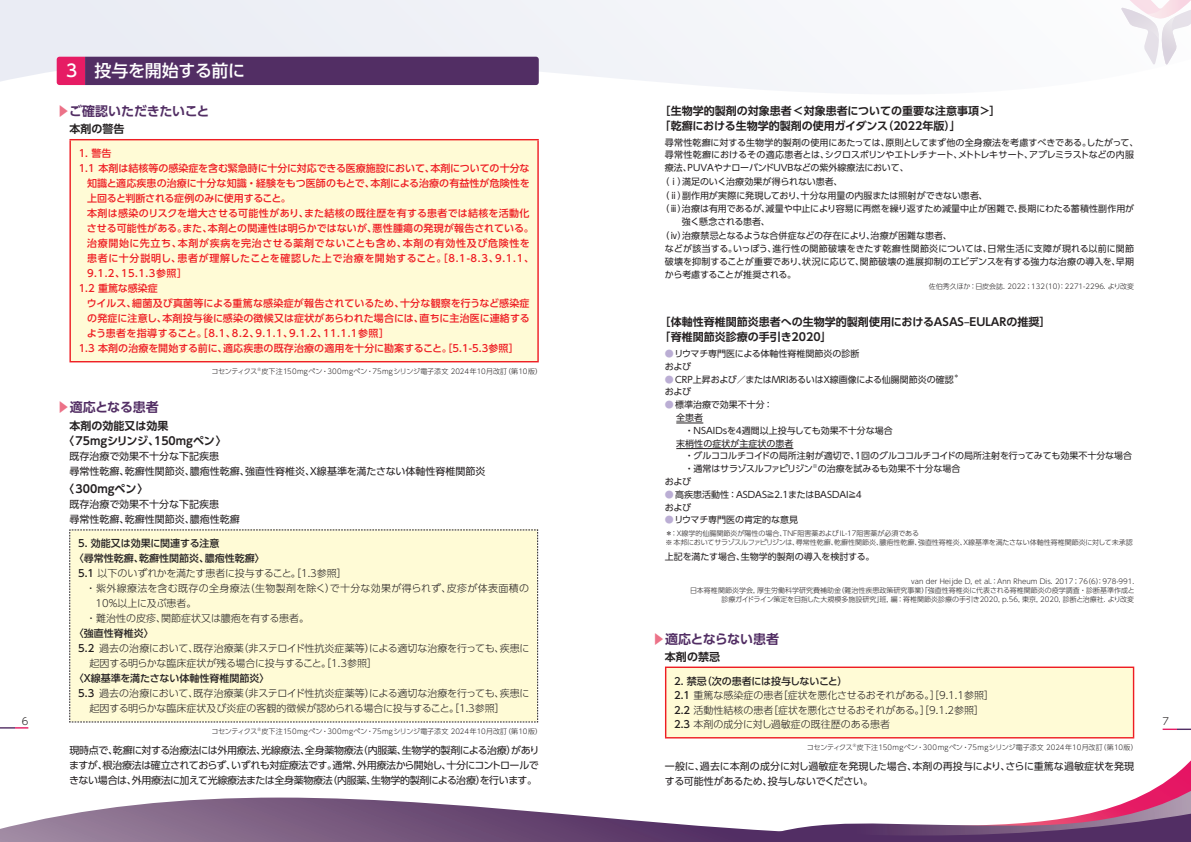
<style>
.page{position:relative;width:1191px;height:842px;background:#fff}
.page>*{position:absolute;margin:0;border:0;box-sizing:border-box;transform-origin:0 0}
.タイトル大{font:500 17px "UD Shin Go Pro";letter-spacing:-.02em;color:#fff}
.見出し1{font:700 13px "UD Shin Go Pro De";letter-spacing:-.015em;color:#522e64}
.見出し1_5{font:700 11px/15px "UD Shin Go Pro De";color:#231f20}
.本文2{font:700 11px "UD Shin Go Pro De";color:#231f20}
.本文2-2{font:500 10px/15px "UD Shin Go Pro";letter-spacing:.015em;color:#ee1d23;text-align:justify}
.本文2-3{font:10px/15px "UD Shin Go Pro";color:#231f20}
.本文2-4{font:300 10px/15px "UD Shin Go Pro";color:#231f20}
.本文2-5{font:500 10px "UD Shin Go Pro";color:#231f20}
.本文2-6{font:300 10px "UD Shin Go Pro";letter-spacing:.035em;color:#231f20}
.本文2-7{font:300 10px "UD Shin Go Pro";letter-spacing:-.02em;color:#231f20}
.本文2-8{font:9px/12.8px "UD Shin Go Pro";letter-spacing:-.005em;color:#231f20}
.引用{font:300 7px/9px "UD Shin Go Pro";color:#231f20;text-align:right}
.引用-2{font:300 7px "UD Shin Go Pro";letter-spacing:.03em;color:#231f20}
.表-注釈{font:300 7px "UD Shin Go Pro";color:#231f20}
.引用-3{font:300 7px "UD Shin Go Pro";letter-spacing:-.05em;color:#231f20}
.本文2-9{font:5.2px "UD Shin Go Pro";color:#231f20}
.引用-4{font:300 4.1px "UD Shin Go Pro";color:#231f20}
.s1{color:#ec7288}
.s2{font-weight:500}
.s3{color:#bbaed4}
</style>
<div class="page">
<svg style="left:0;top:0;width:837px;height:93px"></svg>
<svg style="left:1159px;top:760px;width:32px;height:26px"></svg>
<svg style="left:1138px;top:786px;width:53px;height:11px"></svg>
<svg style="left:0;top:797px;width:1191px;height:45px"></svg>
<svg style="left:1121px;top:0;width:70px;height:65px"></svg>
<svg style="left:1147px;top:0;width:44px;height:18px"></svg>
<svg style="left:1162px;top:729px;width:29px;height:1px"></svg>
<svg style="left:676px;top:423px;width:27px;height:1px"></svg>
<hr style="left:676px;top:448px;width:117px;height:1px;background:#231f20">
<div style="left:665px;top:667px;width:468px;height:71px;background:#fffbd6"></div>
<hr style="left:665px;top:666px;width:469px;height:2px;background:#ee1d23">
<hr style="left:665px;top:668px;width:1px;height:69px;background:#ee1d23">
<hr style="left:1132px;top:668px;width:2px;height:69px;background:#ee1d23">
<hr style="left:665px;top:737px;width:469px;height:1px;background:#ee1d23">
<div style="left:70px;top:140px;width:468px;height:222px;background:#fffbd6"></div>
<hr style="left:69px;top:139px;width:470px;height:1px;background:#ee1d23">
<hr style="left:69px;top:140px;width:2px;height:221px;background:#ee1d23">
<hr style="left:537px;top:140px;width:2px;height:221px;background:#ee1d23">
<hr style="left:69px;top:361px;width:470px;height:1px;background:#ee1d23">
<div style="left:69px;top:530px;width:469px;height:193px;background:#fffbd6"></div>
<div style="left:57px;top:57px;width:482px;height:28px;background:#522e64"></div>
<p class="タイトル大" style="left:66px;top:57px;width:180px">3 投与を開始する前に</p>
<p class="見出し1" style="left:57px;top:101px;width:154px"><span class="s1">▶</span>ご確認いただきたいこと</p>
<p class="見出し1_5" style="left:69px;top:121px;width:57px">本剤の警告</p>
<p class="本文2-2" style="left:79px;top:145px;width:34px">1. 警告</p>
<p class="本文2-2" style="left:87px;top:160px;width:444px;text-indent:-9px">1.1 本剤は結核等の感染症を含む緊急時に十分に対応できる医療施設において、本剤についての十分な知識と適応疾患の治療に十分な知識・経験をもつ医師のもとで、本剤による治療の有益性が危険性を上回ると判断される症例のみに使用すること。</p>
<p class="本文2-2" style="left:87px;top:205px;width:448px;text-align:left">本剤は感染のリスクを増大させる可能性があり、また結核の既往歴を有する患者では結核を活動化させる可能性がある。また、本剤との関連性は明らかではないが、悪性腫瘍の発現が報告されている。治療開始に先立ち、本剤が疾病を完治させる薬剤でないことも含め、本剤の有効性及び危険性を患者に十分説明し、患者が理解したことを確認した上で治療を開始すること。［8.1-8.3、9.1.1、9.1.2、15.1.3参照］</p>
<p class="本文2-2" style="left:79px;top:280px;width:81px">1.2 重篤な感染症</p>
<p class="本文2-2" style="left:87px;top:295px;width:444px">ウイルス、細菌及び真菌等による重篤な感染症が報告されているため、十分な観察を行うなど感染症の発症に注意し、本剤投与後に感染の徴候又は症状があらわれた場合には、直ちに主治医に連絡するよう患者を指導すること。［8.1、8.2、9.1.1、9.1.2、11.1.1参照］</p>
<p class="本文2-2" style="left:79px;top:340px;width:441px">1.3 本剤の治療を開始する前に、適応疾患の既存治療の適用を十分に勘案すること。［5.1-5.3参照］</p>
<p class="引用-3" style="left:211px;top:366px;width:47px">コセンティクス</p>
<p class="引用-4" style="left:257px;top:366px;width:5px">®</p>
<p class="引用-2" style="left:261px;top:366px;width:282px">皮下注150mgペン・300mgペン・75mgシリンジ電子添文 2024年10月改訂（第10版）</p>
<p class="見出し1" style="left:57px;top:397px;width:104px"><span class="s1">▶</span>適応となる患者</p>
<p class="見出し1_5" style="left:69px;top:418px;width:100px">本剤の効能又は効果</p>
<p class="本文2" style="left:63px;top:432px;width:165px">〈75mgシリンジ、150mgペン〉</p>
<p class="本文2-3" style="left:69px;top:448px;width:151px">既存治療で効果不十分な下記疾患</p>
<p class="本文2-3" style="left:69px;top:463px;width:418px">尋常性乾癬、乾癬性関節炎、膿疱性乾癬、強直性脊椎炎、X線基準を満たさない体軸性脊椎関節炎</p>
<p class="本文2" style="left:63px;top:480px;width:87px">〈300mgペン〉</p>
<p class="本文2-3" style="left:69px;top:496px;width:151px">既存治療で効果不十分な下記疾患</p>
<p class="本文2-3" style="left:69px;top:511px;width:172px">尋常性乾癬、乾癬性関節炎、膿疱性乾癬</p>
<p class="本文2-5" style="left:78px;top:535px;width:143px">5. 効能又は効果に関連する注意</p>
<p class="本文2-5" style="left:74px;top:550px;width:192px">〈尋常性乾癬、乾癬性関節炎、膿疱性乾癬〉</p>
<p class="本文2-7" style="left:78px;top:565px;width:270px"><span class="s2">5.1</span> 以下のいずれかを満たす患者に投与すること。［1.3参照］</p>
<p class="本文2-6" style="left:86px;top:580px;width:445px">・紫外線療法を含む既存の全身療法（生物製剤を除く）で十分な効果が得られず、皮疹が体表面積の</p>
<p class="本文2-4" style="left:95px;top:596px;width:103px">10％以上に及ぶ患者。</p>
<p class="本文2-4" style="left:86px;top:611px;width:224px">・難治性の皮疹、関節症状又は膿疱を有する患者。</p>
<p class="本文2-5" style="left:74px;top:625px;width:81px">〈強直性脊椎炎〉</p>
<p class="本文2-4" style="left:90px;top:641px;width:441px;text-indent:-11px"><span class="s2">5.2</span> 過去の治療において、既存治療薬（非ステロイド性抗炎症薬等）による適切な治療を行っても、疾患に起因する明らかな臨床症状が残る場合に投与すること。［1.3参照］</p>
<p class="本文2-5" style="left:74px;top:670px;width:197px">〈X線基準を満たさない体軸性脊椎関節炎〉</p>
<p class="本文2-4" style="left:90px;top:686px;width:441px;text-indent:-11px"><span class="s2">5.3</span> 過去の治療において、既存治療薬（非ステロイド性抗炎症薬等）による適切な治療を行っても、疾患に起因する明らかな臨床症状及び炎症の客観的徴候が認められる場合に投与すること。［1.3参照］</p>
<p class="引用-3" style="left:211px;top:726px;width:47px">コセンティクス</p>
<p class="引用-4" style="left:257px;top:726px;width:5px">®</p>
<p class="引用-2" style="left:261px;top:726px;width:282px">皮下注150mgペン・300mgペン・75mgシリンジ電子添文 2024年10月改訂（第10版）</p>
<p class="本文2-3" style="left:69px;top:743px;width:472px;text-align:justify">現時点で、乾癬に対する治療法には外用療法、光線療法、全身薬物療法（内服薬、生物学的製剤による治療）がありますが、根治療法は確立されておらず、いずれも対症療法です。通常、外用療法から開始し、十分にコントロールできない場合は、外用療法に加えて光線療法または全身薬物療法（内服薬、生物学的製剤による治療）を行います。</p>
<p class="見出し1_5" style="left:659px;top:103px;width:343px">［生物学的製剤の対象患者＜対象患者についての重要な注意事項＞］「乾癬における生物学的製剤の使用ガイダンス（2022年版）」</p>
<p class="本文2-8" style="left:665px;top:136px;width:475px">尋常性乾癬に対する生物学的製剤の使用にあたっては、原則としてまず他の全身療法を考慮すべきである。したがって、尋常性乾癬におけるその適応患者とは、シクロスポリンやエトレチナート、メトトレキサート、アプレミラストなどの内服療法、PUVAやナローバンドUVBなどの紫外線療法において、</p>
<p class="本文2-8" style="left:660px;top:175px;width:183px">（ⅰ）満足のいく治療効果が得られない患者、</p>
<p class="本文2-8" style="left:660px;top:188px;width:329px">（ⅱ）副作用が実際に発現しており、十分な用量の内服または照射ができない患者、</p>
<p class="本文2-8" style="left:682px;top:202px;width:454px;text-indent:-21px">（ⅲ）治療は有用であるが、減量や中止により容易に再燃を繰り返すため減量中止が困難で、長期にわたる蓄積性副作用が強く懸念される患者、</p>
<p class="本文2-8" style="left:660px;top:229px;width:293px">（ⅳ）治療禁忌となるような合併症などの存在により、治療が困難な患者、</p>
<p class="本文2-8" style="left:665px;top:242px;width:471px;text-align:justify">などが該当する。いっぽう、進行性の関節破壊をきたす乾癬性関節炎については、日常生活に支障が現れる以前に関節破壊を抑制することが重要であり、状況に応じて、関節破壊の進展抑制のエビデンスを有する強力な治療の導入を、早期から考慮することが推奨される。</p>
<p class="引用" style="left:928px;top:282px;width:207px">佐伯秀久ほか：日皮会誌. 2022；132（10）：2271-2296. より改変</p>
<p class="見出し1_5" style="left:659px;top:314px;width:393px">［体軸性脊椎関節炎患者への生物学的製剤使用におけるASAS‒EULARの推奨］「脊椎関節炎診療の手引き2020」</p>
<p class="本文2-8" style="left:665px;top:347px;width:196px"><span class="s3">●</span>リウマチ専門医による体軸性脊椎関節炎の診断</p>
<p class="本文2-8" style="left:665px;top:360px;width:28px">および</p>
<p class="本文2-8" style="left:665px;top:372px;width:290px"><span class="s3">●</span>CRP上昇および／またはMRIあるいはX線画像による仙腸関節炎の確認</p>
<p class="本文2-9" style="left:953px;top:372px;width:7px">＊</p>
<p class="本文2-8" style="left:665px;top:385px;width:28px">および</p>
<p class="本文2-8" style="left:665px;top:398px;width:109px"><span class="s3">●</span>標準治療で効果不十分：</p>
<p class="本文2-8" style="left:676px;top:411px;width:28px">全患者</p>
<p class="本文2-8" style="left:685px;top:424px;width:209px">・NSAIDsを4週間以上投与しても効果不十分な場合</p>
<p class="本文2-8" style="left:676px;top:436px;width:119px">末梢性の症状が主症状の患者</p>
<p class="本文2-8" style="left:685px;top:449px;width:449px">・グルココルチコイドの局所注射が適切で、1回のグルココルチコイドの局所注射を行ってみても効果不十分な場合</p>
<p class="本文2-8" style="left:685px;top:462px;width:277px">・通常はサラゾスルファピリジン<sup>※</sup>の治療を試みるも効果不十分な場合</p>
<p class="本文2-8" style="left:665px;top:475px;width:28px">および</p>
<p class="本文2-8" style="left:665px;top:488px;width:198px"><span class="s3">●</span>高疾患活動性：ASDAS≧2.1またはBASDAI≧4</p>
<p class="本文2-8" style="left:665px;top:500px;width:28px">および</p>
<p class="本文2-8" style="left:665px;top:513px;width:135px"><span class="s3">●</span>リウマチ専門医の肯定的な意見</p>
<p class="表-注釈" style="left:665px;top:527px;width:255px">＊：X線学的仙腸関節炎が陽性の場合、TNF阻害薬およびIL-17阻害薬が必須である</p>
<p class="表-注釈" style="left:665px;top:536px;width:468px">※本邦においてサラゾスルファピリジンは、尋常性乾癬、乾癬性関節炎、膿疱性乾癬、強直性脊椎炎、X線基準を満たさない体軸性脊椎関節炎に対して未承認</p>
<p class="本文2-8" style="left:665px;top:550px;width:211px">上記を満たす場合、生物学的製剤の導入を検討する。</p>
<p class="引用" style="left:911px;top:577px;width:225px">van der Heijde D, et al.：Ann Rheum Dis. 2017；76（6）：978-991.</p>
<p class="引用" style="left:690px;top:586px;width:446px">日本脊椎関節炎学会, 厚生労働科学研究費補助金（難治性疾患政策研究事業）「強直性脊椎炎に代表される脊椎関節炎の疫学調査・診断基準作成と診療ガイドライン策定を目指した大規模多施設研究」班, 編：脊椎関節炎診療の手引き2020, p.56, 東京, 2020, 診断と治療社. より改変</p>
<p class="見出し1" style="left:652px;top:628px;width:128px"><span class="s1">▶</span>適応とならない患者</p>
<p class="見出し1_5" style="left:665px;top:649px;width:57px">本剤の禁忌</p>
<p class="本文2-5" style="left:674px;top:673px;width:175px">2. 禁忌（次の患者には投与しないこと）</p>
<p class="本文2-4" style="left:674px;top:687px;width:321px"><span class="s2">2.1</span> 重篤な感染症の患者［症状を悪化させるおそれがある。］［9.1.1参照］</p>
<p class="本文2-4" style="left:674px;top:702px;width:311px"><span class="s2">2.2</span> 活動性結核の患者［症状を悪化させるおそれがある。］［9.1.2参照］</p>
<p class="本文2-4" style="left:674px;top:716px;width:217px"><span class="s2">2.3</span> 本剤の成分に対し過敏症の既往歴のある患者</p>
<p class="引用-3" style="left:807px;top:742px;width:47px">コセンティクス</p>
<p class="引用-4" style="left:853px;top:742px;width:5px">®</p>
<p class="引用-2" style="left:857px;top:742px;width:282px">皮下注150mgペン・300mgペン・75mgシリンジ電子添文 2024年10月改訂（第10版）</p>
<p class="本文2-3" style="left:665px;top:759px;width:471px;line-height:14.5px">一般に、過去に本剤の成分に対し過敏症を発現した場合、本剤の再投与により、さらに重篤な過敏症状を発現する可能性があるため、投与しないでください。</p>
<p class="本文2-4" style="left:22px;top:713px;width:8px">6</p>
<p class="本文2-4" style="left:1162px;top:713px;width:8px">7</p>
</div>
